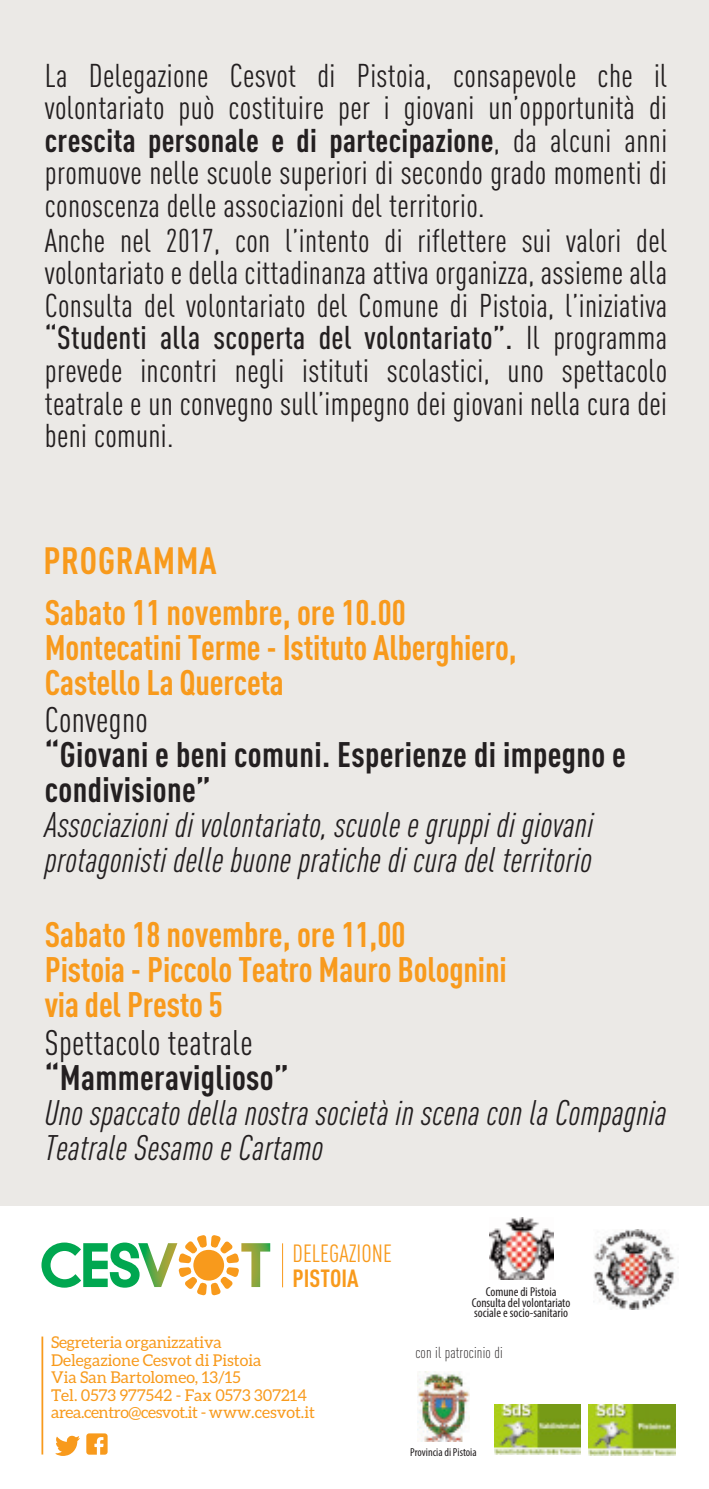
<style>
.page{position:relative;width:709px;height:1489px;background:#fff}
.page>*{position:absolute;margin:0;border:0;box-sizing:border-box;transform-origin:0 0}
.t1{font:700 condensed 37.5px "DIN Pro";letter-spacing:.02em;color:#f89a1c}
.t2{font:italic condensed 35px/35px "DIN Pro";letter-spacing:.01em;color:#231f20}
.t3{font:700 condensed 35px/35px "DIN Pro";letter-spacing:-.005em;color:#f89a1c}
.t4{font:700 condensed 35px/35px "DIN Pro";letter-spacing:.01em;color:#231f20}
.t5{font:condensed 35px "DIN Pro";letter-spacing:.01em;color:#231f20}
.t6{font:condensed 32.5px/32.8px "DIN Pro";letter-spacing:.01em;color:#231f20}
.t7{font:condensed 24.5px "DIN Pro";color:#f89a1c}
.t8{font:700 condensed 24.5px "DIN Pro";color:#f89a1c}
.t9{font:16.25px/17.5px "Aleo";color:#f89a1c}
.t10{font:300 condensed 15.75px "DIN Pro";letter-spacing:.01em;color:#231f20}
.t11{font:condensed 13px/10.2px "Myriad Pro";color:#231f20;text-align:center}
.t12{font:condensed 11.5px "Myriad Pro";color:#231f20}
.s1{font-weight:700}
.s2{font-weight:500}
</style>
<div class="page">
<div style="left:0;top:0;width:709px;height:1205px;background:#ebe9e6"></div>
<svg style="left:41px;top:1235px;width:229px;height:60px"></svg>
<hr style="left:282px;top:1243px;width:1px;height:44px;background:#f89a1c">
<hr style="left:41px;top:1336px;width:2px;height:118px;background:#f89a1c">
<svg style="left:86px;top:1433px;width:22px;height:21px"></svg>
<svg style="left:55px;top:1435px;width:25px;height:20px"></svg>
<img style="left:418px;top:1371px;width:51px;height:70px">
<img style="left:489px;top:1217px;width:65px;height:62px">
<img style="left:495px;top:1404px;width:86px;height:50px">
<img style="left:588px;top:1404px;width:87px;height:51px">
<img style="left:593px;top:1229px;width:82px;height:80px">
<p class="t6" style="left:45px;top:57px;width:624px">La Delegazione Cesvot di Pistoia, consapevole che il volontariato può costituire per i giovani un’opportunità di <span class="s1">crescita personale e di partecipazione</span>, da alcuni anni promuove nelle scuole superiori di secondo grado momenti di conoscenza delle associazioni del territorio.<br>Anche nel 2017, con l’intento di riflettere sui valori del volontariato e della cittadinanza attiva organizza, assieme alla Consulta del volontariato del Comune di Pistoia, l’iniziativa <span class="s2">“Studenti alla scoperta del volontariato”.</span> Il programma prevede incontri negli istituti scolastici, uno spettacolo teatrale e un convegno sull’impegno dei giovani nella cura dei beni comuni.</p>
<p class="t1" style="left:43px;top:532px;width:175px">PROGRAMMA</p>
<p class="t3" style="left:45px;top:591px;width:473px">Sabato 11 novembre, ore 10.00<br>Montecatini Terme - Istituto Alberghiero,<br>Castello La Querceta</p>
<p class="t5" style="left:45px;top:694px;width:104px">Convegno</p>
<p class="t4" style="left:45px;top:734px;width:582px">“Giovani e beni comuni. Esperienze di impegno e condivisione”</p>
<p class="t2" style="left:45px;top:804px;width:550px">Associazioni di volontariato, scuole e gruppi di giovani protagonisti delle buone pratiche di cura del territorio</p>
<p class="t3" style="left:45px;top:914px;width:463px">Sabato 18 novembre, ore 11,00<br>Pistoia - Piccolo Teatro Mauro Bolognini via del Presto 5</p>
<p class="t5" style="left:45px;top:1017px;width:209px">Spettacolo teatrale</p>
<p class="t4" style="left:45px;top:1056px;width:245px">“Mammeraviglioso”</p>
<p class="t2" style="left:45px;top:1092px;width:623px">Uno spaccato della nostra società in scena con la Compagnia<br>Teatrale Sesamo e Cartamo</p>
<p class="t7" style="left:292px;top:1235px;width:101px">DELEGAZIONE</p>
<p class="t8" style="left:292px;top:1259px;width:68px">PISTOIA</p>
<p class="t11" style="left:472px;top:1286px;width:100px">Comune di Pistoia<br>Consulta del volontariato sociale e socio-sanitario</p>
<p class="t9" style="left:51px;top:1333px;width:265px">Segreteria organizzativa<br>Delegazione Cesvot di Pistoia<br>Via San Bartolomeo, 13/15<br>Tel. 0573 977542 - Fax 0573 307214 area.centro@cesvot.it - www.cesvot.it</p>
<p class="t10" style="left:415px;top:1341px;width:89px">con il patrocinio di</p>
<p class="t12" style="left:410px;top:1444px;width:68px">Provincia di Pistoia</p>
</div>
